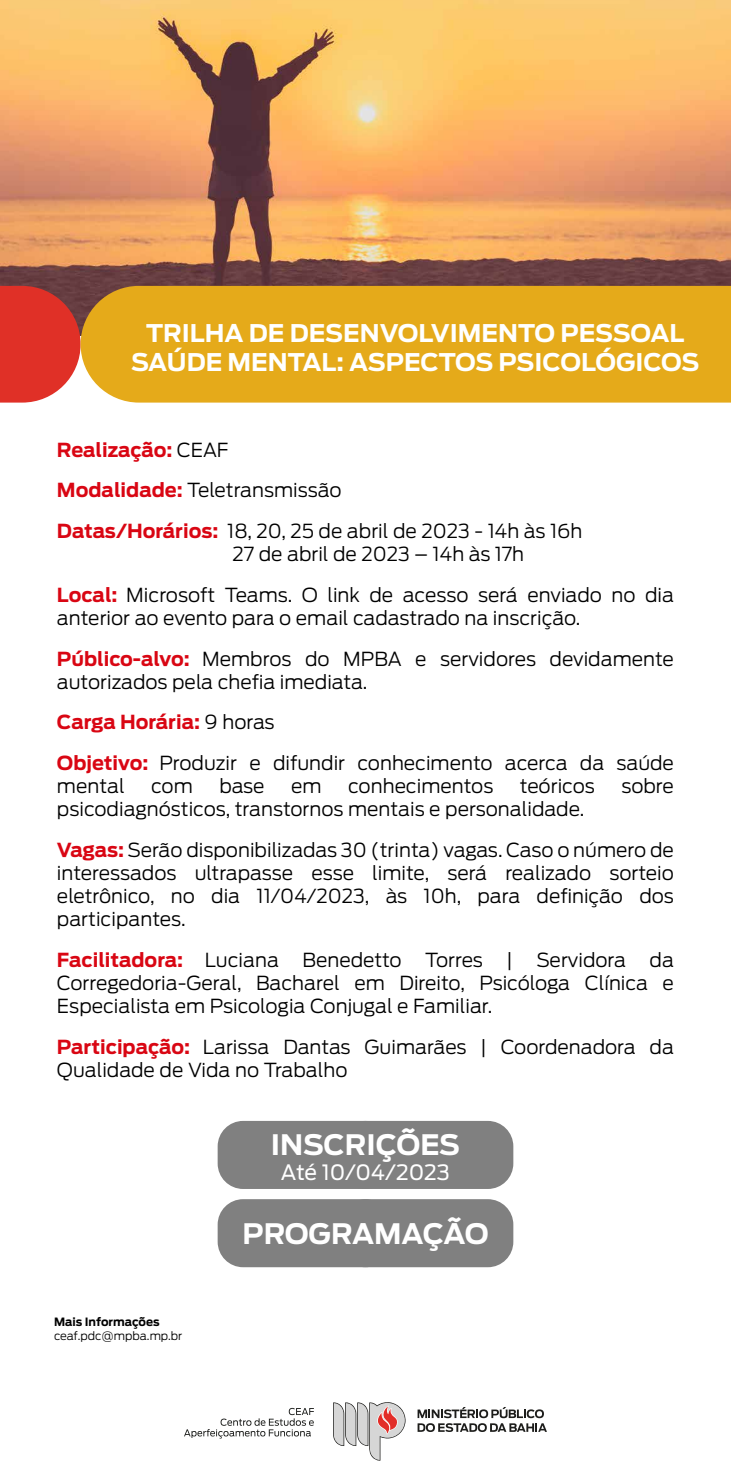
<style>
.page{position:relative;width:731px;height:1470px;background:#fff}
.page>*{position:absolute;margin:0;border:0;box-sizing:border-box;transform-origin:0 0}
.t1{font:700 28px "Antenna";color:#fff}
.t2{font:700 24.24px/29.1px "Antenna";color:#fff;text-align:center}
.t3{font:21px "Antenna";color:#fff}
.t4{font:300 19.25px/40.6px "Antenna";color:#000}
.t5{font:300 11.38px "Antenna";color:#000}
.t6{font:700 11.38px "Antenna";color:#000}
.s1{font-weight:700;color:#d90613}
</style>
<div class="page">
<img style="left:0;top:0;width:731px;height:286px">
<svg style="left:0;top:286px;width:81px;height:116px;background:#d84139"></svg>
<div style="left:81px;top:286px;width:650px;height:116px;background:#e5aa1a"></div>
<div style="left:218px;top:1199px;width:173px;height:68px;background:#808080;border-radius:25px"></div>
<div style="left:340px;top:1199px;width:173px;height:68px;background:#808080;border-radius:25px"></div>
<svg style="left:333px;top:1402px;width:73px;height:58px"></svg>
<svg style="left:417px;top:1407px;width:130px;height:24px"></svg>
<svg style="left:184px;top:1407px;width:130px;height:31px"></svg>
<div style="left:218px;top:1120px;width:173px;height:68px;background:#808080;border-radius:25px"></div>
<div style="left:340px;top:1120px;width:173px;height:68px;background:#808080;border-radius:25px"></div>
<p class="t2" style="left:131px;top:319px;width:570px">TRILHA DE DESENVOLVIMENTO PESSOAL<br>SAÚDE MENTAL: ASPECTOS PSICOLÓGICOS</p>
<p class="t4" style="left:57px;top:429px;width:527px"><span class="s1">Realização:</span> CEAF<br><span class="s1">Modalidade:</span> Teletransmissão<br><span class="s1">Datas/Horários:</span> 18, 20, 25 de abril de 2023 - 14h às 16h</p>
<p class="t4" style="left:57px;top:534px;width:618px;text-indent:176px">27 de abril de 2023 – 14h às 17h<br><span class="s1">Local:</span> Microsoft Teams. O link de acesso será enviado no dia</p>
<p class="t4" style="left:57px;top:597px;width:618px">anterior ao evento para o email cadastrado na inscrição.<br><span class="s1">Público-alvo:</span> Membros do MPBA e servidores devidamente</p>
<p class="t4" style="left:57px;top:661px;width:618px">autorizados pela chefia imediata.<br><span class="s1">Carga Horária:</span> 9 horas<br><span class="s1">Objetivo:</span> Produzir e difundir conhecimento acerca da saúde</p>
<p class="t4" style="left:57px;top:765px;width:69px">mental</p>
<p class="t4" style="left:151px;top:765px;width:43px">com</p>
<p class="t4" style="left:219px;top:765px;width:47px">base</p>
<p class="t4" style="left:291px;top:765px;width:32px">em</p>
<p class="t4" style="left:348px;top:765px;width:147px">conhecimentos</p>
<p class="t4" style="left:520px;top:765px;width:76px">teóricos</p>
<p class="t4" style="left:621px;top:765px;width:54px">sobre</p>
<p class="t4" style="left:57px;top:788px;width:618px">psicodiagnósticos, transtornos mentais e personalidade.<br><span class="s1">Vagas:</span> Serão disponibilizadas 30 (trinta) vagas. Caso o número de</p>
<p class="t4" style="left:57px;top:861px;width:618px;line-height:23.1px;text-align:justify">interessados ultrapasse esse limite, será realizado sorteio eletrônico, no dia 11/04/2023, às 10h, para definição dos participantes.</p>
<p class="t4" style="left:57px;top:948px;width:618px;line-height:23.1px;text-align:justify"><span class="s1">Facilitadora:</span> Luciana Benedetto Torres | Servidora da Corregedoria-Geral, Bacharel em Direito, Psicóloga Clínica e Especialista em Psicologia Conjugal e Familiar.</p>
<p class="t4" style="left:57px;top:1035px;width:618px;line-height:23.1px"><span class="s1">Participação:</span> Larissa Dantas Guimarães | Coordenadora da<br>Qualidade de Vida no Trabalho</p>
<h1 class="t1" style="left:271px;top:1127px;width:191px">INSCRIÇÕES</h1>
<p class="t3" style="left:281px;top:1159px;width:170px">Até 10/04/2023</p>
<p class="t6" style="left:54px;top:1315px;width:107px">Mais Informações</p>
<p class="t5" style="left:54px;top:1328px;width:130px">ceaf.pdc@mpba.mp.br</p>
<h1 class="t1" style="left:242px;top:1216px;width:248px">PROGRAMAÇÃO</h1>
</div>
